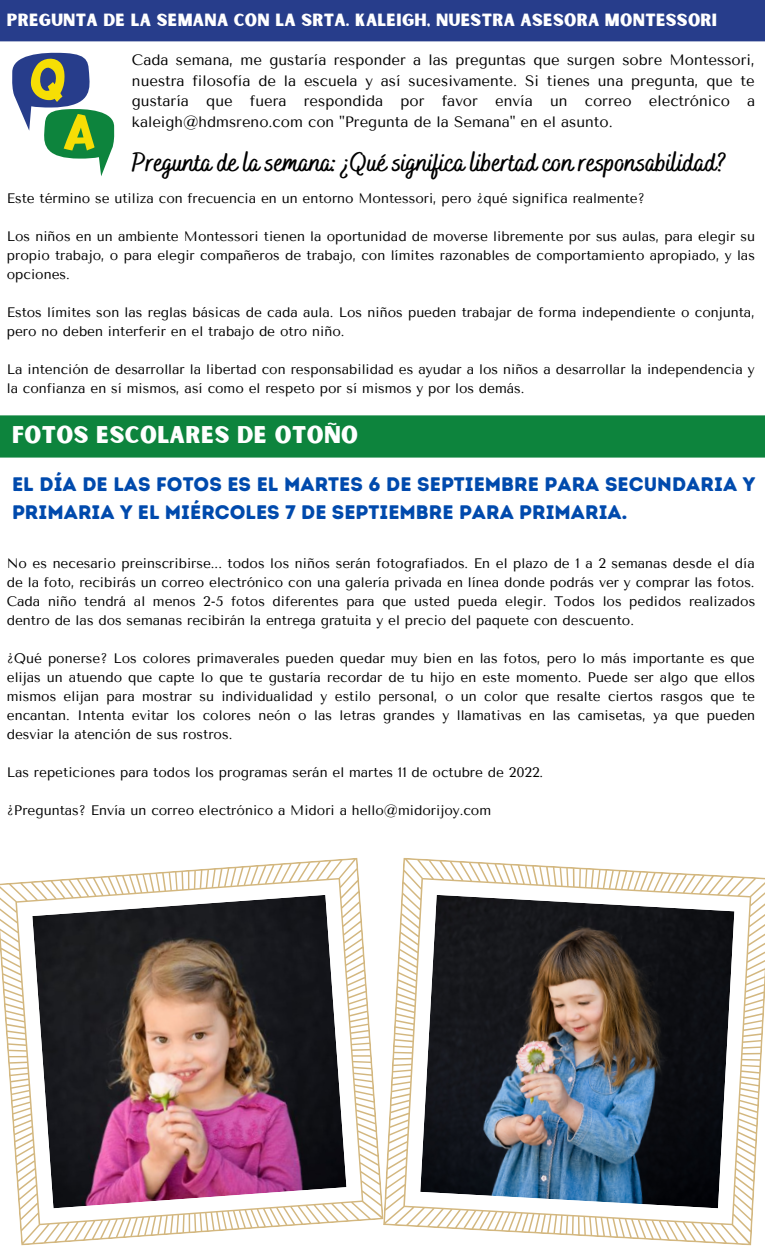
<style>
.page{position:relative;width:765px;height:1260px;background:#fff}
.page>*{position:absolute;margin:0;border:0;box-sizing:border-box;transform-origin:0 0}
.t1{font:700 26.75px "Bakerie Smooth";color:#000}
.t2{font:23.12px "Sunborn Sans One";letter-spacing:.015em;color:#fff}
.t3{font:19.62px/27.4px "Intro Rust Base";color:#004aad}
.t4{font:16.88px "Sunborn Sans One";letter-spacing:.015em;color:#fff}
.t5{font:15px/20.6px "Tenor Sans";color:#000;text-align:justify}
.t6{font:13.75px/19px "Tenor Sans";color:#000;text-align:justify}
</style>
<div class="page">
<div style="left:0;top:415px;width:765px;height:43px;background:#0d843d"></div>
<div style="left:0;top:0;width:765px;height:41px;background:#273d8b"></div>
<svg style="left:12px;top:52px;width:102px;height:124px"></svg>
<img style="left:0;top:858px;width:383px;height:387px">
<img style="left:383px;top:858px;width:382px;height:387px">
<p class="t4" style="left:7px;top:9px;width:712px">PREGUNTA DE LA SEMANA CON LA SRTA. KALEIGH, NUESTRA ASESORA MONTESSORI</p>
<p class="t5" style="left:132px;top:50px;width:625px">Cada semana, me gustaría responder a las preguntas que surgen sobre Montessori, nuestra filosofía de la escuela y así sucesivamente. Si tienes una pregunta, que te gustaría que fuera respondida por favor envía un correo electrónico a kaleigh@hdmsreno.com con "Pregunta de la Semana" en el asunto.</p>
<h1 class="t1" style="left:132px;top:146px;width:596px">Pregunta de la semana: ¿Qué significa libertad con responsabilidad?</h1>
<p class="t6" style="left:7px;top:189px;width:640px">Este término se utiliza con frecuencia en un entorno Montessori, pero ¿qué significa realmente?</p>
<p class="t6" style="left:7px;top:227px;width:750px">Los niños en un ambiente Montessori tienen la oportunidad de moverse libremente por sus aulas, para elegir su propio trabajo, o para elegir compañeros de trabajo, con límites razonables de comportamiento apropiado, y las opciones.</p>
<p class="t6" style="left:7px;top:303px;width:750px">Estos límites son las reglas básicas de cada aula. Los niños pueden trabajar de forma independiente o conjunta, pero no deben interferir en el trabajo de otro niño.</p>
<p class="t6" style="left:7px;top:360px;width:750px">La intención de desarrollar la libertad con responsabilidad es ayudar a los niños a desarrollar la independencia y la confianza en sí mismos, así como el respeto por sí mismos y por los demás.</p>
<h2 class="t2" style="left:12px;top:420px;width:348px">FOTOS ESCOLARES DE OTOÑO</h2>
<h3 class="t3" style="left:12px;top:471px;width:745px">EL DÍA DE LAS FOTOS ES EL MARTES 6 DE SEPTIEMBRE PARA SECUNDARIA Y<br>PRIMARIA Y EL MIÉRCOLES 7 DE SEPTIEMBRE PARA PRIMARIA.</h3>
<p class="t6" style="left:7px;top:554px;width:750px">No es necesario preinscribirse... todos los niños serán fotografiados. En el plazo de 1 a 2 semanas desde el día de la foto, recibirás un correo electrónico con una galería privada en línea donde podrás ver y comprar las fotos.<br>Cada niño tendrá al menos 2-5 fotos diferentes para que usted pueda elegir. Todos los pedidos realizados dentro de las dos semanas recibirán la entrega gratuita y el precio del paquete con descuento.</p>
<p class="t6" style="left:7px;top:649px;width:750px">¿Qué ponerse? Los colores primaverales pueden quedar muy bien en las fotos, pero lo más importante es que elijas un atuendo que capte lo que te gustaría recordar de tu hijo en este momento. Puede ser algo que ellos mismos elijan para mostrar su individualidad y estilo personal, o un color que resalte ciertos rasgos que te encantan. Intenta evitar los colores neón o las letras grandes y llamativas en las camisetas, ya que pueden desviar la atención de sus rostros.</p>
<p class="t6" style="left:7px;top:763px;width:538px">Las repeticiones para todos los programas serán el martes 11 de octubre de 2022.</p>
<p class="t6" style="left:7px;top:801px;width:486px">¿Preguntas? Envía un correo electrónico a Midori a hello@midorijoy.com</p>
</div>
